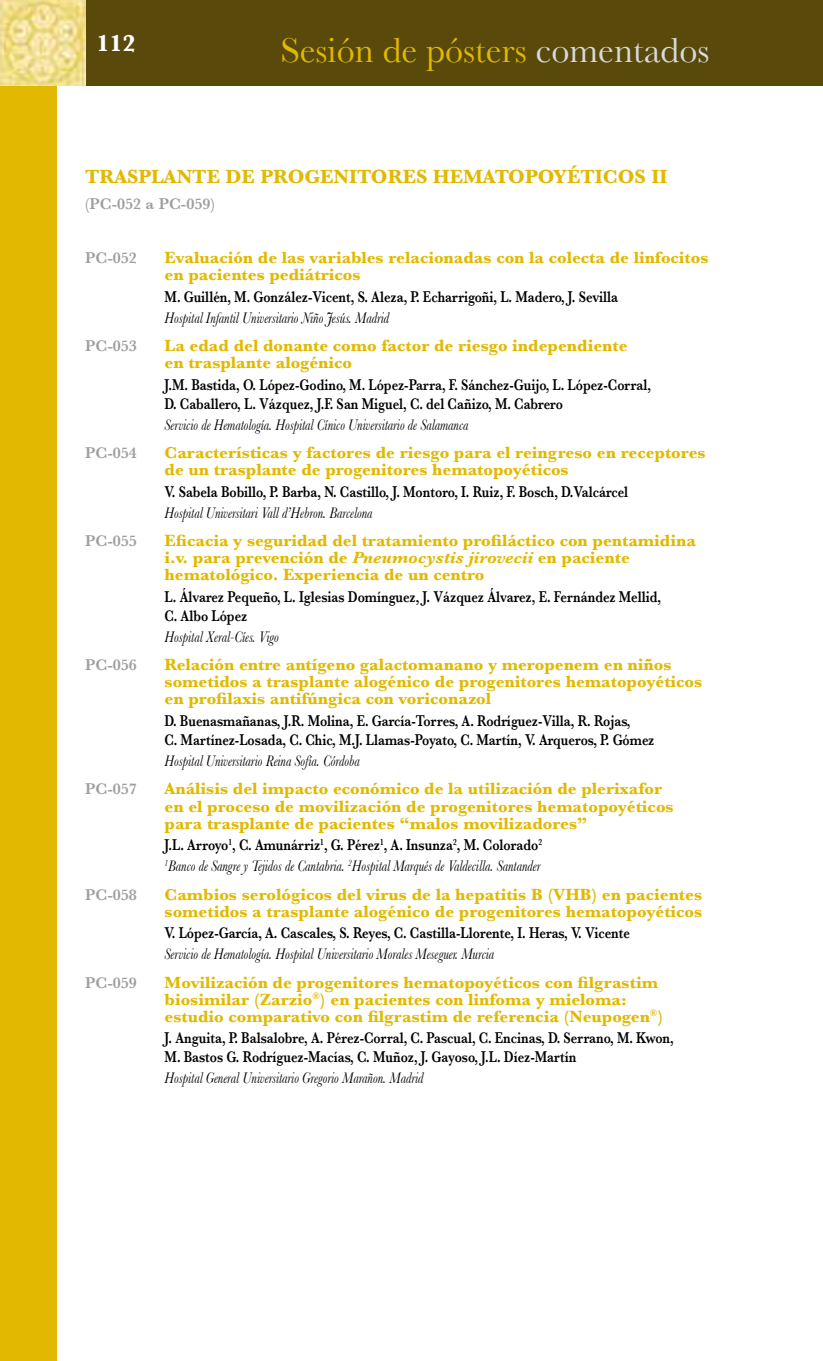
<style>
.page{position:relative;width:823px;height:1361px;background:#fff}
.page>*{position:absolute;margin:0;border:0;box-sizing:border-box;transform-origin:0 0}
.t1{font:36px "Baskerville";color:#e2b900}
.t2{font:700 24px "Baskerville";color:#fff}
.t3{font:700 20px "Baskerville";color:#e2b900}
.t4{font:700 17px/17px "Baskerville";color:#e2b900}
.t5{font:600 16px/19px "Baskerville";color:#000;scale:.8 1}
.t6{font:italic 16px/20.8px "Baskerville";color:#000;scale:.8 1}
.t7{font:600 16px "Baskerville";color:#9c9e9f}
.s1{color:#d9dadb}
.s2{font-style:italic}
.s3{font-weight:600;font-style:normal}
</style>
<div class="page">
<div style="left:0;top:85px;width:57px;height:1276px;background:#e2b900"></div>
<div style="left:0;top:0;width:822px;height:85px;background:#594a0c"></div>
<img style="left:0;top:0;width:85px;height:85px">
<h2 class="t2" style="left:96px;top:29px;width:41px">112</h2>
<h1 class="t1" style="left:280px;top:29px;width:430px">Sesión de pósters <span class="s1">comentados</span></h1>
<p class="t3" style="left:85px;top:165px;width:583px">TRASPLANTE DE PROGENITORES HEMATOPOYÉTICOS II</p>
<p class="t7" style="left:85px;top:194px;width:131px">(PC-052 a PC-059)</p>
<p class="t7" style="left:85px;top:249px;width:53px">PC-052</p>
<p class="t4" style="left:164px;top:249px;width:545px">Evaluación de las variables relacionadas con la colecta de linfocitos en pacientes pediátricos</p>
<p class="t5" style="left:164px;top:287px;width:568px">M. Guillén, M. González-Vicent, S. Aleza, P. Echarrigoñi, L. Madero, J. Sevilla</p>
<p class="t6" style="left:164px;top:307px;width:282px">Hospital Infantil Universitario Niño Jesús. Madrid</p>
<p class="t7" style="left:85px;top:337px;width:53px">PC-053</p>
<p class="t4" style="left:164px;top:337px;width:464px">La edad del donante como factor de riesgo independiente en trasplante alogénico</p>
<p class="t5" style="left:164px;top:375px;width:609px">J.M. Bastida, O. López-Godino, M. López-Parra, F. Sánchez-Guijo, L. López-Corral,<br>D. Caballero, L. Vázquez, J.F. San Miguel, C. del Cañizo, M. Cabrero</p>
<p class="t6" style="left:164px;top:414px;width:381px">Servicio de Hematología. Hospital Cínico Universitario de Salamanca</p>
<p class="t7" style="left:85px;top:444px;width:53px">PC-054</p>
<p class="t4" style="left:164px;top:444px;width:542px">Características y factores de riesgo para el reingreso en receptores de un trasplante de progenitores hematopoyéticos</p>
<p class="t5" style="left:164px;top:482px;width:580px">V. Sabela Bobillo, P. Barba, N. Castillo, J. Montoro, I. Ruiz, F. Bosch, D.Valcárcel</p>
<p class="t6" style="left:164px;top:502px;width:261px">Hospital Universitari Vall d’Hebron. Barcelona</p>
<p class="t7" style="left:85px;top:532px;width:53px">PC-055</p>
<p class="t4" style="left:164px;top:532px;width:532px">Eficacia y seguridad del tratamiento profiláctico con pentamidina i.v. para prevención de <span class="s2">Pneumocystis jirovecii</span> en paciente hematológico. Experiencia de un centro</p>
<p class="t5" style="left:164px;top:587px;width:622px">L. Álvarez Pequeño, L. Iglesias Domínguez, J. Vázquez Álvarez, E. Fernández Mellid,<br>C. Albo López</p>
<p class="t6" style="left:164px;top:626px;width:144px">Hospital Xeral-Cíes. Vigo</p>
<p class="t7" style="left:85px;top:656px;width:53px">PC-056</p>
<p class="t4" style="left:164px;top:656px;width:539px">Relación entre antígeno galactomanano y meropenem en niños sometidos a trasplante alogénico de progenitores hematopoyéticos en profilaxis antifúngica con voriconazol</p>
<p class="t5" style="left:164px;top:711px;width:613px">D. Buenasmañanas, J.R. Molina, E. García-Torres, A. Rodríguez-Villa, R. Rojas,<br>C. Martínez-Losada, C. Chic, M.J. Llamas-Poyato, C. Martín, V. Arqueros, P. Gómez</p>
<p class="t6" style="left:164px;top:750px;width:245px">Hospital Universitario Reina Sofía. Córdoba</p>
<p class="t7" style="left:85px;top:780px;width:53px">PC-057</p>
<p class="t4" style="left:164px;top:780px;width:510px">Análisis del impacto económico de la utilización de plerixafor en el proceso de movilización de progenitores hematopoyéticos para trasplante de pacientes “malos movilizadores”</p>
<p class="t6" style="left:164px;top:834px;width:473px"><span class="s3">J.L. Arroyo</span><sup>1</sup><span class="s3">, C. Amunárriz</span><sup>1</sup><span class="s3">, G. Pérez</span><sup>1</sup><span class="s3">, A. Insunza</span><sup>2</sup><span class="s3">, M. Colorado</span><sup>2<br></sup><sup>1</sup>Banco de Sangre y Tejidos de Cantabria. <sup>2</sup>Hospital Marqués de Valdecilla. Santander</p>
<p class="t7" style="left:85px;top:885px;width:53px">PC-058</p>
<p class="t4" style="left:164px;top:885px;width:539px">Cambios serológicos del virus de la hepatitis B (VHB) en pacientes sometidos a trasplante alogénico de progenitores hematopoyéticos</p>
<p class="t5" style="left:164px;top:923px;width:583px">V. López-García, A. Cascales, S. Reyes, C. Castilla-Llorente, I. Heras, V. Vicente</p>
<p class="t6" style="left:164px;top:943px;width:413px">Servicio de Hematología. Hospital Universitario Morales Meseguer. Murcia</p>
<p class="t7" style="left:85px;top:973px;width:53px">PC-059</p>
<p class="t4" style="left:164px;top:973px;width:500px">Movilización de progenitores hematopoyéticos con filgrastim biosimilar (Zarzio<sup>®</sup>) en pacientes con linfoma y mieloma: estudio comparativo con filgrastim de referencia (Neupogen<sup>®</sup>)</p>
<p class="t5" style="left:164px;top:1028px;width:637px">J. Anguita, P. Balsalobre, A. Pérez-Corral, C. Pascual, C. Encinas, D. Serrano, M. Kwon,<br>M. Bastos G. Rodríguez-Macías, C. Muñoz, J. Gayoso, J.L. Díez-Martín</p>
<p class="t6" style="left:164px;top:1067px;width:325px">Hospital General Universitario Gregorio Marañon. Madrid</p>
</div>
